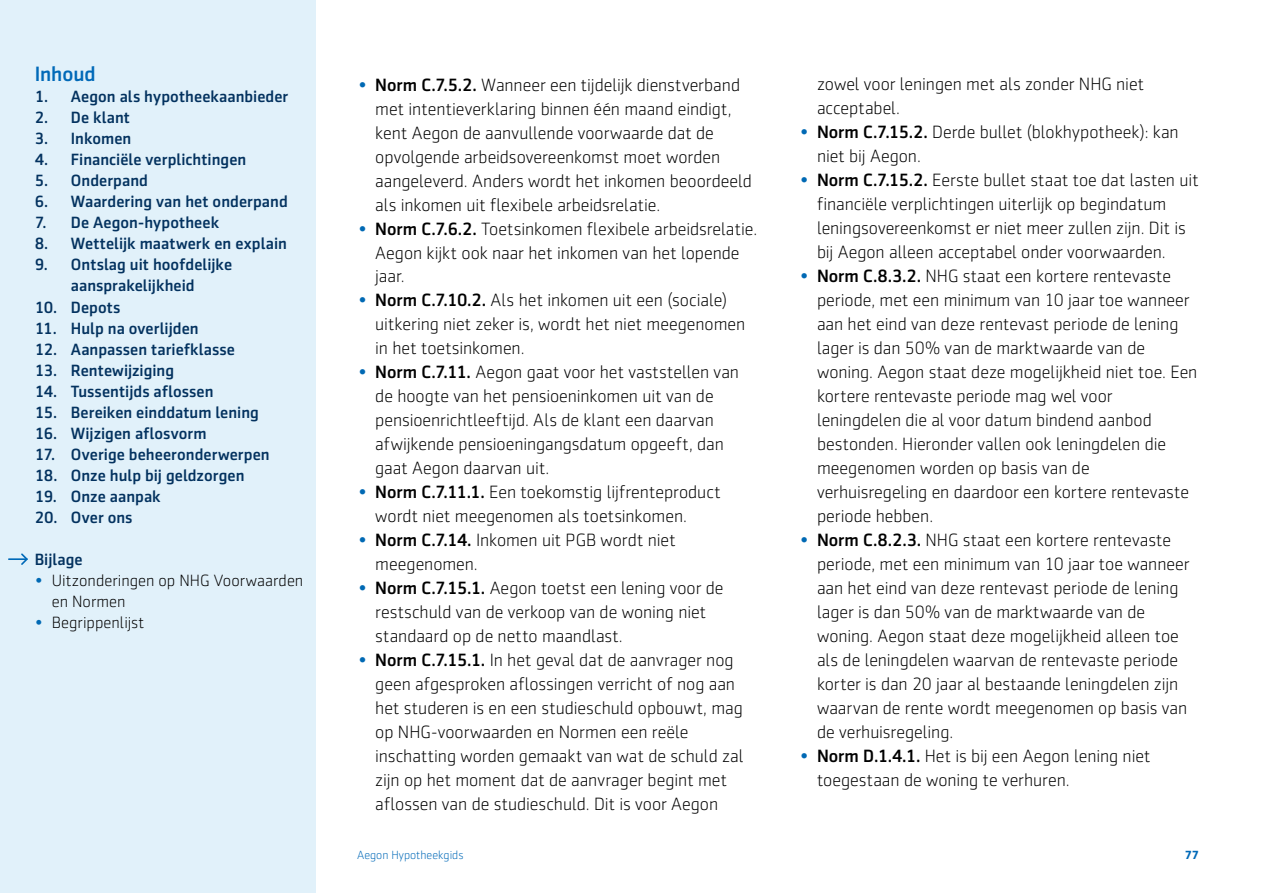
<style>
.page{position:relative;width:1263px;height:893px;background:#fff}
.page>*{position:absolute;margin:0;border:0;box-sizing:border-box;transform-origin:0 0}
.t1{font:500 21px "Sentico Sans DT";letter-spacing:-.005em;color:#0069b8}
.t2{font:300 18px/24px "Sentico Sans DT";letter-spacing:-.005em;color:#000}
.t3{font:500 16.5px/21px "Sentico Sans DT";color:#03325f;text-align:center}
.t4{font:300 16.5px/21px "Sentico Sans DT";color:#000}
.t5{font:300 12px "Sentico Sans DT";color:#0069b8}
.t6{font:700 12px "Sentico Sans DT";color:#0069b8}
.s1{color:#0069b4}
.s2{font-weight:500}
</style>
<div class="page">
<div style="left:0;top:0;width:316px;height:893px;background:#e1f1fa"></div>
<svg style="left:21px;top:553px;width:6px;height:12px"></svg>
<hr style="left:8px;top:558px;width:20px;height:2px;background:#0069b8">
<p class="t1" style="left:35px;top:63px;width:63px">Inhoud</p>
<p class="t3" style="left:35px;top:86px;width:255px">1. Aegon als hypotheekaanbieder</p>
<p class="t3" style="left:35px;top:107px;width:97px">2. De klant</p>
<p class="t3" style="left:35px;top:128px;width:98px">3. Inkomen</p>
<p class="t3" style="left:35px;top:149px;width:213px">4. Financiële verplichtingen</p>
<p class="t3" style="left:35px;top:170px;width:115px">5. Onderpand</p>
<p class="t3" style="left:35px;top:191px;width:255px">6. Waardering van het onderpand</p>
<p class="t3" style="left:35px;top:212px;width:186px">7. De Aegon-hypotheek</p>
<p class="t3" style="left:35px;top:233px;width:254px">8. Wettelijk maatwerk en explain</p>
<p class="t3" style="left:35px;top:254px;width:199px">9. Ontslag uit hoofdelijke aansprakelijkheid</p>
<p class="t3" style="left:35px;top:296px;width:87px">10. Depots</p>
<p class="t3" style="left:35px;top:317px;width:165px">11. Hulp na overlijden</p>
<p class="t3" style="left:35px;top:338px;width:202px">12. Aanpassen tariefklasse</p>
<p class="t3" style="left:35px;top:359px;width:141px">13. Rentewijziging</p>
<p class="t3" style="left:35px;top:380px;width:180px">14. Tussentijds aflossen</p>
<p class="t3" style="left:35px;top:401px;width:226px">15. Bereiken einddatum lening</p>
<p class="t3" style="left:35px;top:422px;width:173px">16. Wijzigen aflosvorm</p>
<p class="t3" style="left:35px;top:443px;width:236px">17. Overige beheeronderwerpen</p>
<p class="t3" style="left:35px;top:464px;width:211px">18. Onze hulp bij geldzorgen</p>
<p class="t3" style="left:35px;top:485px;width:128px">19. Onze aanpak</p>
<p class="t3" style="left:35px;top:506px;width:99px">20. Over ons</p>
<p class="t3" style="left:35px;top:548px;width:49px">Bijlage</p>
<p class="t4" style="left:52px;top:570px;width:253px;text-indent:-17px"><span class="s1">•</span> Uitzonderingen op NHG Voorwaarden en Normen</p>
<p class="t4" style="left:35px;top:612px;width:111px"><span class="s1">•</span> Begrippenlijst</p>
<p class="t2" style="left:375px;top:73px;width:378px;text-indent:-17px"><span class="s1">•</span> <span class="s2">Norm C.7.5.2.</span> Wanneer een tijdelijk dienstverband met intentieverklaring binnen één maand eindigt, kent Aegon de aanvullende voorwaarde dat de opvolgende arbeidsovereenkomst moet worden aangeleverd. Anders wordt het inkomen beoordeeld als inkomen uit flexibele arbeidsrelatie.</p>
<p class="t2" style="left:375px;top:217px;width:383px;text-indent:-17px"><span class="s1">•</span> <span class="s2">Norm C.7.6.2.</span> Toetsinkomen flexibele arbeidsrelatie.<br>Aegon kijkt ook naar het inkomen van het lopende jaar.</p>
<p class="t2" style="left:375px;top:289px;width:371px;text-indent:-17px"><span class="s1">•</span> <span class="s2">Norm C.7.10.2.</span> Als het inkomen uit een (sociale) uitkering niet zeker is, wordt het niet meegenomen in het toetsinkomen.</p>
<p class="t2" style="left:375px;top:361px;width:365px;text-indent:-17px"><span class="s1">•</span> <span class="s2">Norm C.7.11.</span> Aegon gaat voor het vaststellen van de hoogte van het pensioeninkomen uit van de pensioenrichtleeftijd. Als de klant een daarvan afwijkende pensioeningangsdatum opgeeft, dan gaat Aegon daarvan uit.</p>
<p class="t2" style="left:375px;top:481px;width:347px;text-indent:-17px"><span class="s1">•</span> <span class="s2">Norm C.7.11.1.</span> Een toekomstig lijfrenteproduct wordt niet meegenomen als toetsinkomen.</p>
<p class="t2" style="left:375px;top:528px;width:302px;text-indent:-17px"><span class="s1">•</span> <span class="s2">Norm C.7.14.</span> Inkomen uit PGB wordt niet meegenomen.</p>
<p class="t2" style="left:375px;top:576px;width:350px;text-indent:-17px"><span class="s1">•</span> <span class="s2">Norm C.7.15.1.</span> Aegon toetst een lening voor de restschuld van de verkoop van de woning niet standaard op de netto maandlast.</p>
<p class="t2" style="left:375px;top:648px;width:370px;text-indent:-17px"><span class="s1">•</span> <span class="s2">Norm C.7.15.1.</span> In het geval dat de aanvrager nog geen afgesproken aflossingen verricht of nog aan het studeren is en een studieschuld opbouwt, mag op NHG-voorwaarden en Normen een reële inschatting worden gemaakt van wat de schuld zal zijn op het moment dat de aanvrager begint met aflossen van de studieschuld. Dit is voor Aegon</p>
<p class="t2" style="left:817px;top:72px;width:329px">zowel voor leningen met als zonder NHG niet acceptabel.</p>
<p class="t2" style="left:817px;top:120px;width:363px;text-indent:-17px"><span class="s1">•</span> <span class="s2">Norm C.7.15.2.</span> Derde bullet (blokhypotheek): kan niet bij Aegon.</p>
<p class="t2" style="left:817px;top:168px;width:383px;text-indent:-17px"><span class="s1">•</span> <span class="s2">Norm C.7.15.2.</span> Eerste bullet staat toe dat lasten uit financiële verplichtingen uiterlijk op begindatum leningsovereenkomst er niet meer zullen zijn. Dit is bij Aegon alleen acceptabel onder voorwaarden.</p>
<p class="t2" style="left:817px;top:264px;width:382px;text-indent:-17px"><span class="s1">•</span> <span class="s2">Norm C.8.3.2.</span> NHG staat een kortere rentevaste periode, met een minimum van 10 jaar toe wanneer aan het eind van deze rentevast periode de lening lager is dan 50% van de marktwaarde van de woning. Aegon staat deze mogelijkheid niet toe. Een kortere rentevaste periode mag wel voor leningdelen die al voor datum bindend aanbod bestonden. Hieronder vallen ook leningdelen die meegenomen worden op basis van de verhuisregeling en daardoor een kortere rentevaste periode hebben.</p>
<p class="t2" style="left:817px;top:528px;width:374px;text-indent:-17px"><span class="s1">•</span> <span class="s2">Norm C.8.2.3.</span> NHG staat een kortere rentevaste periode, met een minimum van 10 jaar toe wanneer aan het eind van deze rentevast periode de lening lager is dan 50% van de marktwaarde van de woning. Aegon staat deze mogelijkheid alleen toe als de leningdelen waarvan de rentevaste periode korter is dan 20 jaar al bestaande leningdelen zijn waarvan de rente wordt meegenomen op basis van de verhuisregeling.</p>
<p class="t2" style="left:817px;top:744px;width:335px;text-indent:-17px"><span class="s1">•</span> <span class="s2">Norm D.1.4.1.</span> Het is bij een Aegon lening niet toegestaan de woning te verhuren.</p>
<p class="t5" style="left:357px;top:848px;width:108px">Aegon Hypotheekgids</p>
<p class="t6" style="left:1185px;top:847px;width:16px">77</p>
</div>
